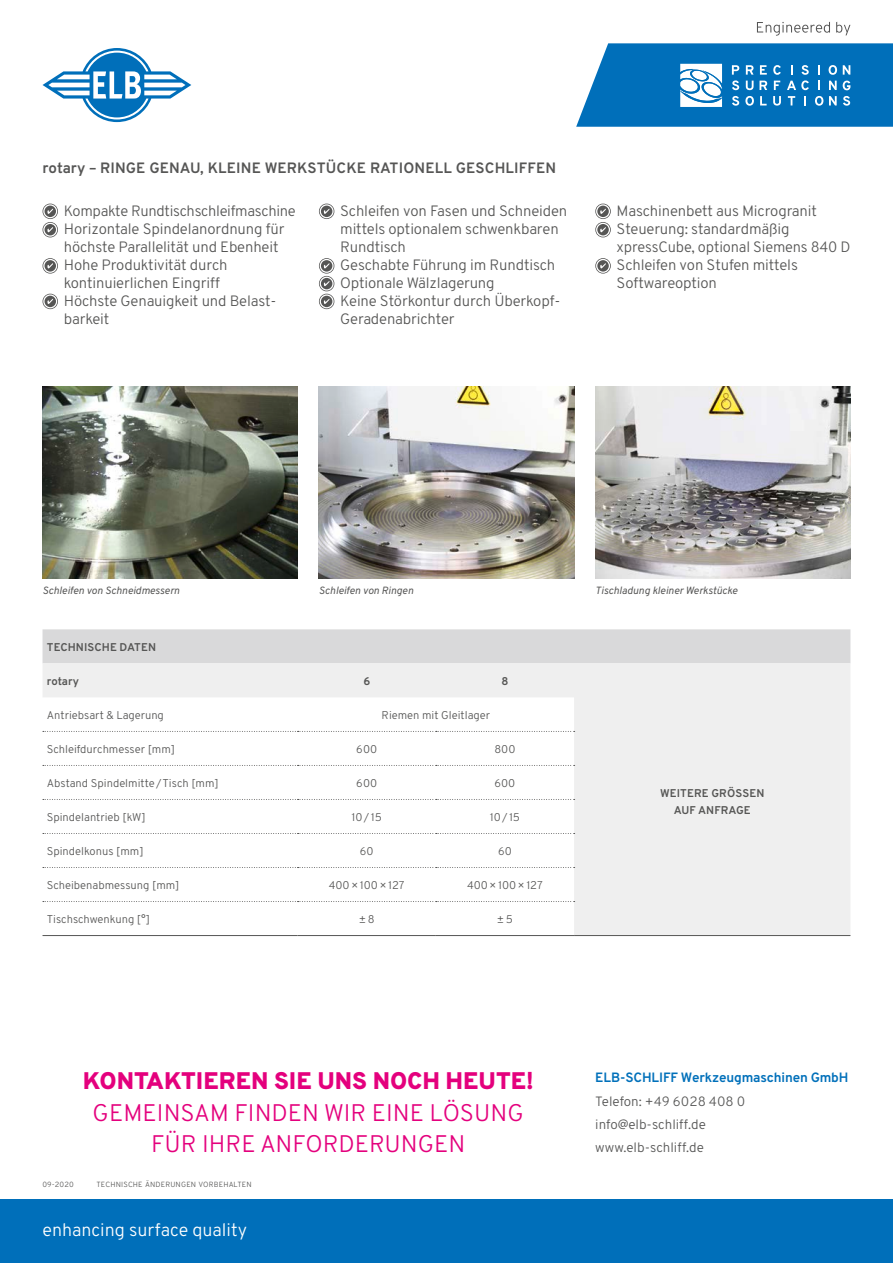
<style>
.page{position:relative;width:893px;height:1263px;background:#fff}
.page>*{position:absolute;margin:0;border:0;box-sizing:border-box;transform-origin:0 0}
.t1{font:300 24px/31.5px "Overpass";color:#e4007d;text-align:center}
.t2{font:800 24px "Overpass";color:#e4007d}
.t3{font:300 18px "Overpass";color:#fff}
.t4{font:300 15px/18px "Overpass";letter-spacing:-.01em;color:#565655}
.t5{font:700 15px "Overpass";letter-spacing:.01em;color:#565655}
.t6{font:300 13.5px/23.4px "Overpass";color:#565655}
.t7{font:700 13.5px "Overpass";letter-spacing:-.01em;color:#0070ba}
.t8{font:300 11.25px "Overpass";color:#565655}
.t9{font:700 11.25px/16.5px "Overpass";letter-spacing:.01em;color:#565655;text-align:center}
.t10{font:italic 10.5px "Overpass";color:#565655}
.t11{font:300 7.5px "Overpass";letter-spacing:.02em;color:#565655}
</style>
<div class="page">
<div style="left:0;top:1199px;width:893px;height:64px;background:#006fba"></div>
<svg style="left:43px;top:48px;width:148px;height:74px"></svg>
<svg style="left:576px;top:43px;width:317px;height:84px;background:#2584c4"></svg>
<svg style="left:757px;top:22px;width:93px;height:14px"></svg>
<img style="left:319px;top:387px;width:255px;height:191px">
<img style="left:595px;top:387px;width:255px;height:191px">
<img style="left:43px;top:387px;width:255px;height:191px">
<div style="left:43px;top:629px;width:807px;height:34px;background:#d9d9da"></div>
<svg style="left:43px;top:663px;width:807px;height:272px"></svg>
<svg style="left:43px;top:731px;width:532px;height:1px"></svg>
<svg style="left:43px;top:765px;width:532px;height:1px"></svg>
<svg style="left:43px;top:799px;width:532px;height:1px"></svg>
<svg style="left:43px;top:833px;width:532px;height:1px"></svg>
<hr style="left:43px;top:935px;width:255px;height:1px;background:#565655">
<svg style="left:43px;top:867px;width:532px;height:1px"></svg>
<hr style="left:298px;top:935px;width:138px;height:1px;background:#565655">
<hr style="left:436px;top:935px;width:138px;height:1px;background:#565655">
<hr style="left:574px;top:935px;width:276px;height:1px;background:#565655">
<svg style="left:43px;top:901px;width:532px;height:1px"></svg>
<svg style="left:43px;top:204px;width:15px;height:15px"></svg>
<svg style="left:44px;top:205px;width:13px;height:13px"></svg>
<div style="left:43px;top:204px;width:14px;height:14px;border:1px solid #fff;border-radius:50%"></div>
<svg style="left:47px;top:209px;width:6px;height:5px"></svg>
<svg style="left:43px;top:258px;width:15px;height:16px"></svg>
<svg style="left:44px;top:259px;width:13px;height:13px"></svg>
<div style="left:43px;top:259px;width:14px;height:14px;border:1px solid #fff;border-radius:50%"></div>
<svg style="left:47px;top:263px;width:6px;height:5px"></svg>
<svg style="left:43px;top:294px;width:15px;height:15px"></svg>
<svg style="left:44px;top:295px;width:13px;height:13px"></svg>
<div style="left:43px;top:294px;width:14px;height:14px;border:1px solid #fff;border-radius:50%"></div>
<svg style="left:47px;top:299px;width:6px;height:5px"></svg>
<svg style="left:43px;top:222px;width:15px;height:15px"></svg>
<svg style="left:44px;top:223px;width:13px;height:13px"></svg>
<div style="left:43px;top:223px;width:14px;height:14px;border:1px solid #fff;border-radius:50%"></div>
<svg style="left:47px;top:227px;width:6px;height:5px"></svg>
<svg style="left:319px;top:204px;width:15px;height:15px"></svg>
<svg style="left:320px;top:205px;width:13px;height:13px"></svg>
<div style="left:320px;top:204px;width:14px;height:14px;border:1px solid #fff;border-radius:50%"></div>
<svg style="left:324px;top:209px;width:5px;height:5px"></svg>
<svg style="left:319px;top:294px;width:15px;height:15px"></svg>
<svg style="left:320px;top:295px;width:13px;height:13px"></svg>
<div style="left:320px;top:294px;width:14px;height:14px;border:1px solid #fff;border-radius:50%"></div>
<svg style="left:324px;top:299px;width:5px;height:5px"></svg>
<svg style="left:319px;top:258px;width:15px;height:16px"></svg>
<svg style="left:320px;top:259px;width:13px;height:13px"></svg>
<div style="left:320px;top:259px;width:14px;height:14px;border:1px solid #fff;border-radius:50%"></div>
<svg style="left:324px;top:263px;width:5px;height:5px"></svg>
<svg style="left:319px;top:276px;width:15px;height:15px"></svg>
<svg style="left:320px;top:277px;width:13px;height:13px"></svg>
<div style="left:320px;top:277px;width:14px;height:14px;border:1px solid #fff;border-radius:50%"></div>
<svg style="left:324px;top:281px;width:5px;height:5px"></svg>
<svg style="left:595px;top:222px;width:16px;height:15px"></svg>
<svg style="left:597px;top:223px;width:12px;height:13px"></svg>
<div style="left:596px;top:223px;width:14px;height:14px;border:1px solid #fff;border-radius:50%"></div>
<svg style="left:600px;top:227px;width:6px;height:5px"></svg>
<svg style="left:595px;top:204px;width:16px;height:15px"></svg>
<svg style="left:597px;top:205px;width:12px;height:13px"></svg>
<div style="left:596px;top:204px;width:14px;height:14px;border:1px solid #fff;border-radius:50%"></div>
<svg style="left:600px;top:209px;width:6px;height:5px"></svg>
<svg style="left:595px;top:258px;width:16px;height:16px"></svg>
<svg style="left:597px;top:259px;width:12px;height:13px"></svg>
<div style="left:596px;top:259px;width:14px;height:14px;border:1px solid #fff;border-radius:50%"></div>
<svg style="left:600px;top:263px;width:6px;height:5px"></svg>
<p class="t5" style="left:43px;top:158px;width:515px">rotary – RINGE GENAU, KLEINE WERKSTÜCKE RATIONELL GESCHLIFFEN</p>
<p class="t4" style="left:64px;top:202px;width:233px">Kompakte Rundtischschleifmaschine<br>Horizontale Spindelanordnung für höchste Parallelität und Ebenheit<br>Hohe Produktivität durch kontinuierlichen Eingriff<br>Höchste Genauigkeit und Belast&shy;barkeit</p>
<p class="t4" style="left:340px;top:202px;width:229px">Schleifen von Fasen und Schneiden mittels optionalem schwenkbaren<br>Rundtisch<br>Geschabte Führung im Rundtisch<br>Optionale Wälzlagerung<br>Keine Störkontur durch Überkopf-<br>Geradenabrichter</p>
<p class="t4" style="left:617px;top:202px;width:235px">Maschinenbett aus Microgranit<br>Steuerung: standardmäßig xpressCube, optional Siemens 840 D<br>Schleifen von Stufen mittels<br>Softwareoption</p>
<p class="t10" style="left:43px;top:584px;width:139px">Schleifen von Schneidmessern</p>
<p class="t10" style="left:319px;top:584px;width:96px">Schleifen von Ringen</p>
<p class="t10" style="left:595px;top:584px;width:144px">Tischladung kleiner Werkstücke</p>
<p class="t9" style="left:47px;top:638px;width:111px">TECHNISCHE DATEN</p>
<p class="t9" style="left:47px;top:672px;width:34px">rotary</p>
<p class="t9" style="left:363px;top:672px;width:8px">6</p>
<p class="t9" style="left:501px;top:672px;width:8px">8</p>
<p class="t8" style="left:47px;top:708px;width:119px">Antriebsart &amp; Lagerung</p>
<p class="t8" style="left:382px;top:708px;width:110px">Riemen mit Gleitlager</p>
<p class="t8" style="left:47px;top:742px;width:130px">Schleifdurchmesser [mm]</p>
<p class="t8" style="left:356px;top:742px;width:22px">600</p>
<p class="t8" style="left:494px;top:742px;width:23px">800</p>
<p class="t8" style="left:47px;top:776px;width:174px">Abstand Spindelmitte/Tisch [mm]</p>
<p class="t8" style="left:356px;top:776px;width:22px">600</p>
<p class="t8" style="left:494px;top:776px;width:22px">600</p>
<p class="t8" style="left:47px;top:810px;width:101px">Spindelantrieb [kW]</p>
<p class="t8" style="left:352px;top:810px;width:32px">10/15</p>
<p class="t8" style="left:490px;top:810px;width:32px">10/15</p>
<p class="t8" style="left:47px;top:844px;width:98px">Spindelkonus [mm]</p>
<p class="t8" style="left:360px;top:844px;width:15px">60</p>
<p class="t8" style="left:498px;top:844px;width:15px">60</p>
<p class="t8" style="left:47px;top:878px;width:134px">Scheibenabmessung [mm]</p>
<p class="t8" style="left:329px;top:878px;width:77px">400×100×127</p>
<p class="t8" style="left:467px;top:878px;width:77px">400×100×127</p>
<p class="t8" style="left:47px;top:912px;width:105px">Tischschwenkung [°]</p>
<p class="t8" style="left:359px;top:912px;width:17px">±8</p>
<p class="t8" style="left:497px;top:912px;width:18px">±5</p>
<p class="t9" style="left:660px;top:785px;width:106px">WEITERE GRÖSSEN<br>AUF ANFRAGE</p>
<h1 class="t2" style="left:83px;top:1066px;width:453px">KONTAKTIEREN SIE UNS NOCH HEUTE!</h1>
<h1 class="t1" style="left:93px;top:1097px;width:433px">GEMEINSAM FINDEN WIR EINE LÖSUNG<br>FÜR IHRE ANFORDERUNGEN</h1>
<p class="t11" style="left:43px;top:1180px;width:33px">09-2020</p>
<p class="t11" style="left:97px;top:1180px;width:157px">TECHNISCHE ÄNDERUNGEN VORBEHALTEN</p>
<p class="t3" style="left:43px;top:1219px;width:206px">enhancing surface quality</p>
<p class="t7" style="left:595px;top:1069px;width:255px">ELB-SCHLIFF Werkzeugmaschinen GmbH</p>
<p class="t6" style="left:595px;top:1089px;width:152px">Telefon: +49 6028 408 0 info@elb-schliff.de www.elb-schliff.de</p>
</div>
